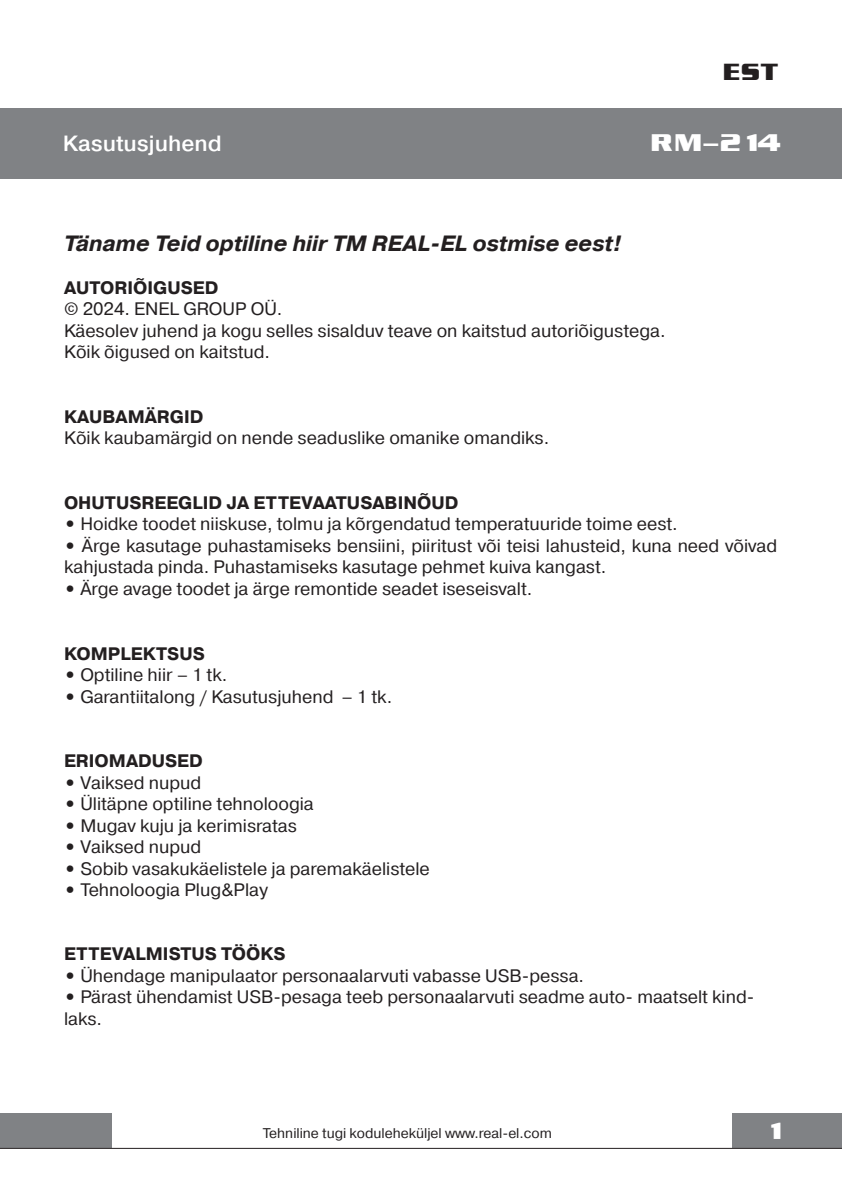
<style>
.page{position:relative;width:842px;height:1191px;background:#fff}
.page>*{position:absolute;margin:0;border:0;box-sizing:border-box;transform-origin:0 0}
.t1{font:700 24px "Enter Sansman";color:#fff;scale:1.19 1}
.t2{font:700 23.2px "Enter Sansman";color:#231f20;scale:1.19 1}
.t3{font:700 23.2px "Enter Sansman";color:#fff;scale:1.19 1}
.t4{font:italic 700 22px "Pragmatica";color:#231f20}
.t5{font:500 22px "Pragmatica";color:#fff}
.t6{font:18px/21.4px "Pragmatica";color:#231f20}
.t7{font:700 18px "Pragmatica";color:#231f20}
.t8{font:14px "Pragmatica";color:#231f20}
.s1{font-weight:700}
</style>
<div class="page">
<div style="left:732px;top:1113px;width:110px;height:35px;background:#808285"></div>
<div style="left:0;top:1113px;width:111px;height:35px;background:#808285"></div>
<div style="left:0;top:109px;width:842px;height:70px;background:#808285"></div>
<hr style="left:0;top:1148px;width:842px;height:1px;background:#231f20">
<p class="t5" style="left:63px;top:129px;width:161px">Kasutusjuhend</p>
<p class="t2" style="left:723px;top:59px;width:48px">EST</p>
<h1 class="t1" style="left:651px;top:129px;width:111px">RM-214</h1>
<p class="t4" style="left:64px;top:229px;width:559px">Täname Teid optiline hiir TM REAL-EL ostmise eest!</p>
<p class="t7" style="left:64px;top:276px;width:156px">AUTORIÕIGUSED</p>
<p class="t6" style="left:64px;top:299px;width:603px">© 2024. ENEL GROUP OÜ.<br>Käesolev juhend ja kogu selles sisalduv teave on kaitstud autoriõigustega.<br>Kõik õigused on kaitstud.</p>
<p class="t7" style="left:64px;top:405px;width:141px">KAUBAMÄRGID</p>
<p class="t6" style="left:64px;top:428px;width:487px">Kõik kaubamärgid on nende seaduslike omanike omandiks.</p>
<p class="t7" style="left:64px;top:491px;width:396px">OHUTUSREEGLID JA ETTEVAATUSABINÕUD</p>
<p class="t6" style="left:64px;top:514px;width:615px"><span class="s1">•</span> Hoidke toodet niiskuse, tolmu ja kõrgendatud temperatuuride toime eest.</p>
<p class="t6" style="left:64px;top:535px;width:715px"><span class="s1">•</span> Ärge kasutage puhastamiseks bensiini, piiritust või teisi lahusteid, kuna need võivad kahjustada pinda. Puhastamiseks kasutage pehmet kuiva kangast.</p>
<p class="t6" style="left:64px;top:578px;width:470px"><span class="s1">•</span> Ärge avage toodet ja ärge remontide seadet iseseisvalt.</p>
<p class="t7" style="left:64px;top:641px;width:142px">KOMPLEKTSUS</p>
<p class="t6" style="left:64px;top:664px;width:165px"><span class="s1">•</span> Optiline hiir – 1 tk.</p>
<p class="t6" style="left:64px;top:686px;width:330px"><span class="s1">•</span> Garantiitalong / Kasutusjuhend – 1 tk.</p>
<p class="t7" style="left:64px;top:749px;width:140px">ERIOMADUSED</p>
<p class="t6" style="left:64px;top:772px;width:139px"><span class="s1">•</span> Vaiksed nupud</p>
<p class="t6" style="left:64px;top:793px;width:251px"><span class="s1">•</span> Ülitäpne optiline tehnoloogia</p>
<p class="t6" style="left:64px;top:815px;width:234px"><span class="s1">•</span> Mugav kuju ja kerimisratas</p>
<p class="t6" style="left:64px;top:836px;width:139px"><span class="s1">•</span> Vaiksed nupud</p>
<p class="t6" style="left:64px;top:858px;width:367px"><span class="s1">•</span> Sobib vasakukäelistele ja paremakäelistele</p>
<p class="t6" style="left:64px;top:879px;width:206px"><span class="s1">•</span> Tehnoloogia Plug&amp;Play</p>
<p class="t7" style="left:64px;top:942px;width:223px">ETTEVALMISTUS TÖÖKS</p>
<p class="t6" style="left:64px;top:965px;width:522px"><span class="s1">•</span> Ühendage manipulaator personaalarvuti vabasse USB-pessa.</p>
<p class="t6" style="left:64px;top:986px;width:692px"><span class="s1">•</span> Pärast ühendamist USB-pesaga teeb personaalarvuti seadme auto- maatselt kind&shy;laks.</p>
<p class="t8" style="left:263px;top:1124px;width:291px">Tehniline tugi koduleheküljel www.real-el.com</p>
<p class="t3" style="left:766px;top:1118px;width:14px">1</p>
</div>
